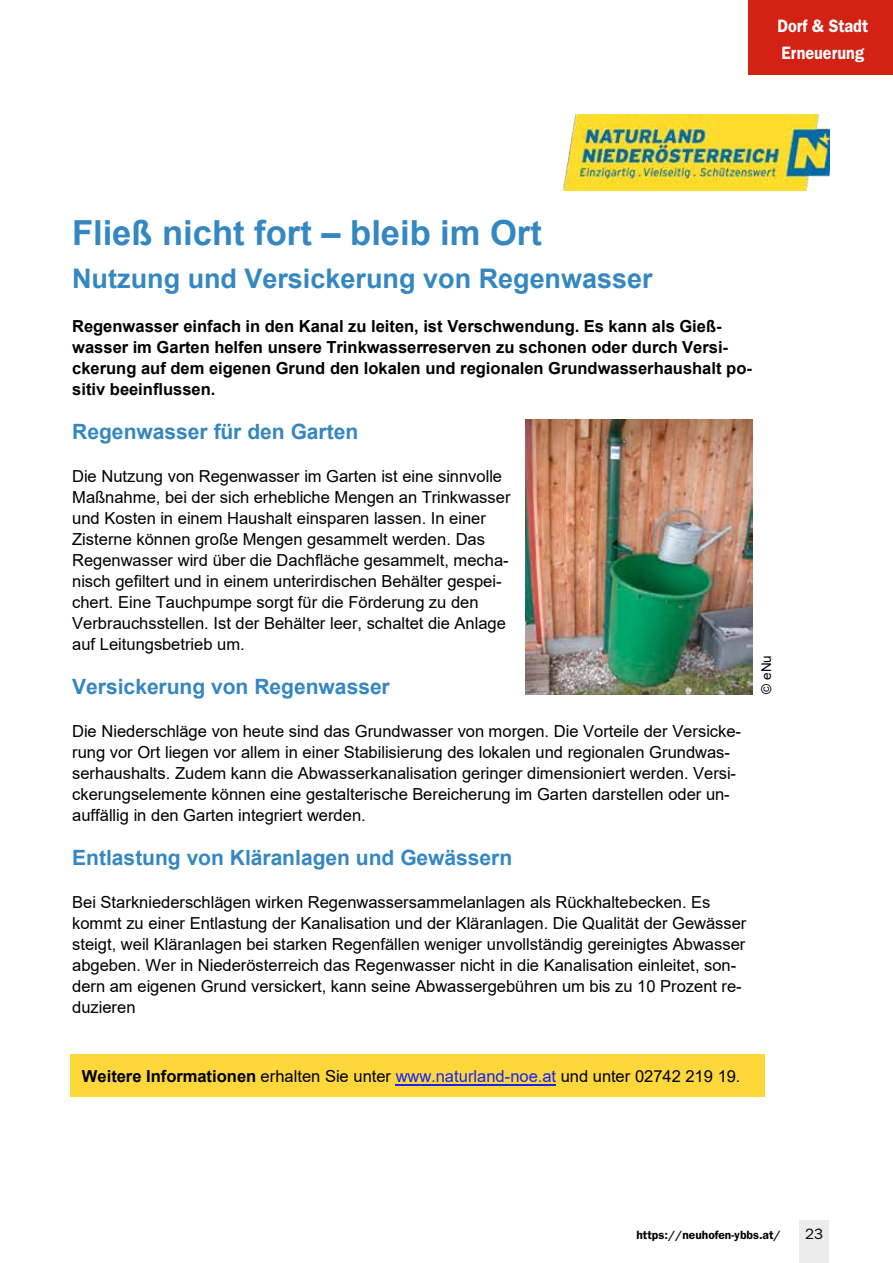
<style>
.page{position:relative;width:893px;height:1263px;background:#fff}
.page>*{position:absolute;margin:0;border:0;box-sizing:border-box;transform-origin:0 0}
.t1{font:700 34.5px "Arial";color:#3587c1}
.t2{font:700 27px "Arial";color:#3587c1}
.t3{font:700 21px "Arial";color:#3587c1}
.t4{font:600 18px/27px "ITC Franklin Gothic Std";color:#fff;scale:.9 1}
.t5{font:16.5px/21px "Arial";color:#000}
.t6{font:700 16.5px/21px "Arial";color:#000}
.t7{font:15px "ITC Franklin Gothic Std";color:#000}
.t8{font:13.5px "Arial";color:#000}
.t9{font:600 12px "ITC Franklin Gothic Std";color:#000}
.s1{font-weight:700}
.s2{color:#1922fb}
</style>
<div class="page">
<div style="left:799px;top:1220px;width:30px;height:43px;background:#ececec"></div>
<div style="left:748px;top:0;width:145px;height:74px;background:#d32114"></div>
<img style="left:563px;top:115px;width:266px;height:75px">
<div style="left:71px;top:1054px;width:694px;height:43px;background:#fed83b"></div>
<hr style="left:396px;top:1084px;width:160px;height:1px;background:#1922fb">
<img style="left:525px;top:420px;width:227px;height:274px">
<p class="t4" style="left:777px;top:12px;width:102px">Dorf &amp; Stadt<br>Erneuerung</p>
<h1 class="t1" style="left:72px;top:208px;width:471px">Fließ nicht fort – bleib im Ort</h1>
<h2 class="t2" style="left:72px;top:260px;width:582px">Nutzung und Versickerung von Regenwasser</h2>
<p class="t6" style="left:72px;top:315px;width:681px">Regenwasser einfach in den Kanal zu leiten, ist Verschwendung. Es kann als Gieß&shy;wasser im Garten helfen unsere Trinkwasserreserven zu schonen oder durch Versi&shy;ckerung auf dem eigenen Grund den lokalen und regionalen Grundwasserhaushalt po&shy;sitiv beeinflussen.</p>
<p class="t3" style="left:72px;top:416px;width:288px">Regenwasser für den Garten</p>
<p class="t5" style="left:72px;top:465px;width:440px">Die Nutzung von Regenwasser im Garten ist eine sinnvolle Maßnahme, bei der sich erhebliche Mengen an Trinkwasser und Kosten in einem Haushalt einsparen lassen. In einer Zisterne können große Mengen gesammelt werden. Das Regenwasser wird über die Dachfläche gesammelt, mecha&shy;nisch gefiltert und in einem unterirdischen Behälter gespei&shy;chert. Eine Tauchpumpe sorgt für die Förderung zu den Verbrauchsstellen. Ist der Behälter leer, schaltet die Anlage auf Leitungsbetrieb um.</p>
<p class="t3" style="left:72px;top:672px;width:319px">Versickerung von Regenwasser</p>
<p class="t5" style="left:72px;top:720px;width:670px">Die Niederschläge von heute sind das Grundwasser von morgen. Die Vorteile der Versicke&shy;rung vor Ort liegen vor allem in einer Stabilisierung des lokalen und regionalen Grundwas&shy;serhaushalts. Zudem kann die Abwasserkanalisation geringer dimensioniert werden. Versi&shy;ckerungselemente können eine gestalterische Bereicherung im Garten darstellen oder un&shy;auffällig in den Garten integriert werden.</p>
<p class="t3" style="left:72px;top:843px;width:442px">Entlastung von Kläranlagen und Gewässern</p>
<p class="t5" style="left:72px;top:892px;width:676px">Bei Starkniederschlägen wirken Regenwassersammelanlagen als Rückhaltebecken. Es kommt zu einer Entlastung der Kanalisation und der Kläranlagen. Die Qualität der Gewässer steigt, weil Kläranlagen bei starken Regenfällen weniger unvollständig gereinigtes Abwasser abgeben. Wer in Niederösterreich das Regenwasser nicht in die Kanalisation einleitet, son&shy;dern am eigenen Grund versickert, kann seine Abwassergebühren um bis zu 10 Prozent re&shy;duzieren</p>
<p class="t8" style="left:757px;top:694px;width:40px;rotate:-90deg">© eNu</p>
<p class="t5" style="left:82px;top:1066px;width:660px"><span class="s1">Weitere Informationen</span> erhalten Sie unter <span class="s2">www.naturland-noe.at</span> und unter 02742 219 19.</p>
<p class="t9" style="left:636px;top:1228px;width:146px">https://neuhofen-ybbs.at/</p>
<p class="t7" style="left:805px;top:1225px;width:19px">23</p>
</div>
